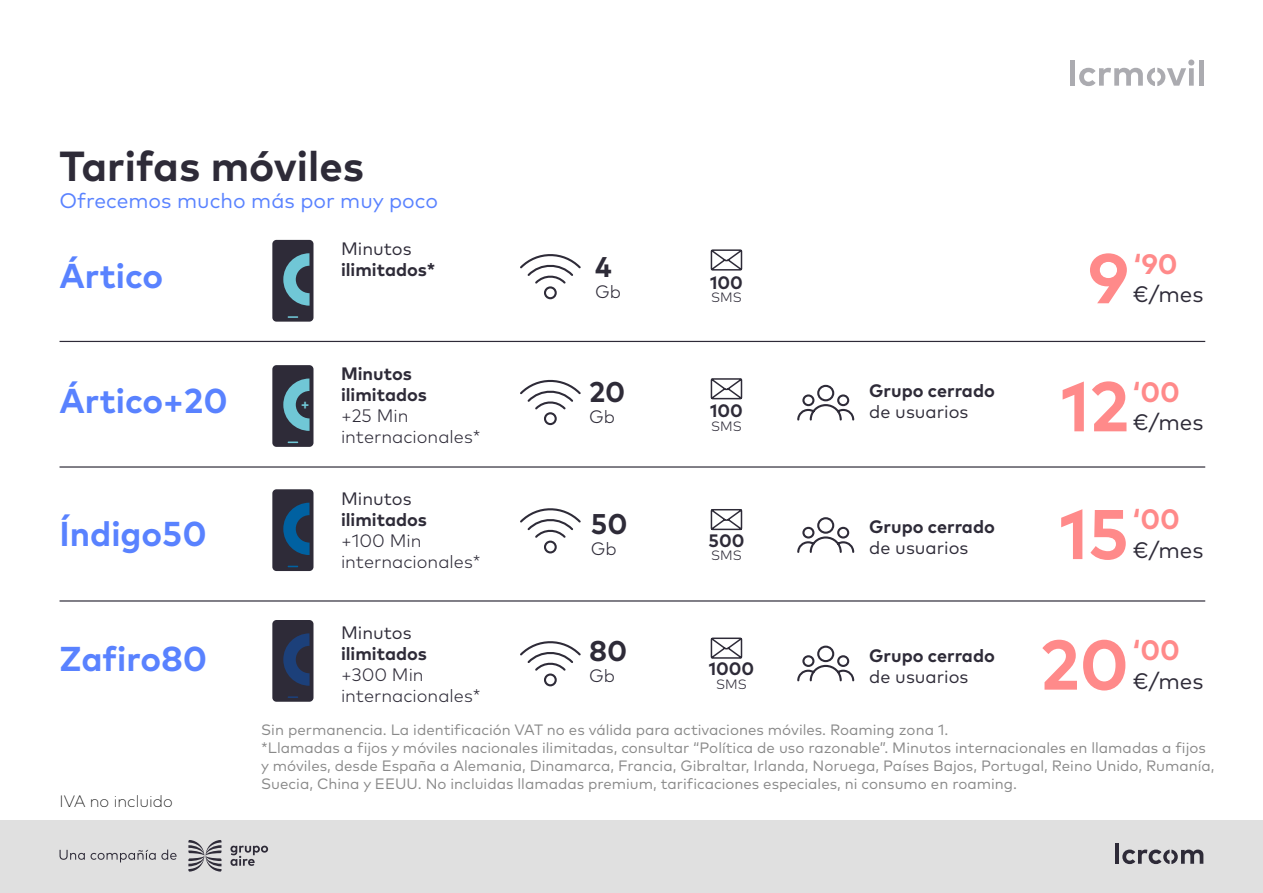
<style>
.page{position:relative;width:1263px;height:893px;background:#fff}
.page>*{position:absolute;margin:0;border:0;box-sizing:border-box;transform-origin:0 0}
.t1{font:700 70.05px/128.1px "Mark OT";color:#ff8a8a;text-align:center}
.t2{font:700 42px "Mark OT";color:#2e2b38}
.t3{font:700 34.5px "Mark OT";color:#5982ff}
.t4{font:700 28.5px "Mark OT";color:#2e2b38}
.t5{font:700 28.05px "Mark OT";color:#ff8a8a}
.t6{font:22.5px "Mark OT";color:#2e2b38}
.t7{font:21px "Mark OT";color:#5982ff}
.t8{font:700 18px/21px "Mark OT";color:#2e2b38}
.t9{font:300 18px/21px "Mark OT";color:#2e2b38}
.t10{font:18px "Mark OT";color:#2e2b38}
.t11{font:300 expanded 16.5px "Mark OT";color:#000}
.t12{font:15px/18px "Mark OT";color:#898989}
.t13{font:700 14.55px "Mark OT";color:#70c7d6}
.t14{font:300 13.5px "Mark OT";color:#2e2b38}
</style>
<div class="page">
<div style="left:0;top:821px;width:1263px;height:72px;background:#e0e0e0"></div>
<hr style="left:1115px;top:843px;width:4px;height:21px;background:#2e2b38">
<svg style="left:1122px;top:849px;width:81px;height:15px"></svg>
<svg style="left:188px;top:840px;width:33px;height:32px"></svg>
<svg style="left:230px;top:846px;width:38px;height:20px"></svg>
<svg style="left:60px;top:850px;width:25px;height:10px"></svg>
<svg style="left:91px;top:849px;width:86px;height:13px"></svg>
<svg style="left:520px;top:254px;width:61px;height:46px"></svg>
<svg style="left:520px;top:379px;width:61px;height:47px"></svg>
<svg style="left:520px;top:508px;width:61px;height:46px"></svg>
<svg style="left:520px;top:641px;width:61px;height:46px"></svg>
<svg style="left:797px;top:384px;width:58px;height:37px"></svg>
<svg style="left:797px;top:517px;width:58px;height:36px"></svg>
<svg style="left:797px;top:645px;width:58px;height:37px"></svg>
<hr style="left:60px;top:466px;width:1145px;height:2px;background:#2e2b38">
<hr style="left:60px;top:341px;width:1145px;height:1px;background:#2e2b38">
<hr style="left:60px;top:600px;width:1145px;height:2px;background:#2e2b38">
<div style="left:272px;top:620px;width:41px;height:82px;background:#2e2b38;border-radius:4px"></div>
<svg style="left:283px;top:633px;width:27px;height:53px"></svg>
<svg style="left:288px;top:696px;width:10px;height:2px"></svg>
<div style="left:272px;top:489px;width:41px;height:82px;background:#2e2b38;border-radius:4px"></div>
<svg style="left:283px;top:503px;width:27px;height:52px"></svg>
<div style="left:272px;top:240px;width:41px;height:82px;background:#2e2b38;border-radius:4px"></div>
<svg style="left:283px;top:253px;width:27px;height:53px"></svg>
<svg style="left:288px;top:316px;width:10px;height:2px"></svg>
<div style="left:272px;top:365px;width:41px;height:82px;background:#2e2b38;border-radius:4px"></div>
<svg style="left:283px;top:378px;width:27px;height:53px"></svg>
<svg style="left:288px;top:441px;width:10px;height:2px"></svg>
<div style="left:1070px;top:60px;width:5px;height:26px;background:#ababb0"></div>
<svg style="left:1079px;top:60px;width:115px;height:26px"></svg>
<hr style="left:1199px;top:60px;width:4px;height:26px;background:#ababb0">
<svg style="left:710px;top:378px;width:33px;height:22px"></svg>
<svg style="left:710px;top:509px;width:33px;height:22px"></svg>
<svg style="left:710px;top:637px;width:33px;height:22px"></svg>
<svg style="left:710px;top:249px;width:33px;height:22px"></svg>
<h2 class="t2" style="left:60px;top:139px;width:306px">Tarifas móviles</h2>
<h3 class="t7" style="left:60px;top:188px;width:380px">Ofrecemos mucho más por muy poco</h3>
<h3 class="t3" style="left:60px;top:253px;width:105px">Ártico</h3>
<p class="t10" style="left:341px;top:237px;width:72px">Minutos</p>
<p class="t8" style="left:341px;top:258px;width:96px">ilimitados*</p>
<h3 class="t4" style="left:595px;top:248px;width:18px">4</h3>
<p class="t9" style="left:595px;top:281px;width:27px">Gb</p>
<p class="t8" style="left:710px;top:271px;width:34px">100</p>
<p class="t14" style="left:711px;top:289px;width:32px">SMS</p>
<h3 class="t3" style="left:60px;top:379px;width:170px">Ártico+20</h3>
<p class="t8" style="left:341px;top:362px;width:88px">Minutos ilimitados</p>
<p class="t9" style="left:341px;top:405px;width:141px">+25 Min internacionales*</p>
<h3 class="t4" style="left:589px;top:374px;width:38px">20</h3>
<p class="t9" style="left:589px;top:406px;width:27px">Gb</p>
<p class="t13" style="left:301px;top:394px;width:10px">+</p>
<p class="t8" style="left:710px;top:400px;width:34px">100</p>
<p class="t14" style="left:711px;top:418px;width:32px">SMS</p>
<p class="t8" style="left:869px;top:379px;width:127px">Grupo cerrado</p>
<p class="t10" style="left:869px;top:400px;width:101px">de usuarios</p>
<h1 class="t1" style="left:1061px;top:212px;width:70px">9<br>12</h1>
<h3 class="t5" style="left:1134px;top:245px;width:45px">‘90</h3>
<h3 class="t6" style="left:1133px;top:281px;width:72px">€/mes</h3>
<h3 class="t5" style="left:1133px;top:373px;width:49px">‘00</h3>
<h3 class="t6" style="left:1133px;top:409px;width:72px">€/mes</h3>
<h3 class="t3" style="left:60px;top:511px;width:149px">Índigo50</h3>
<h3 class="t3" style="left:60px;top:637px;width:149px">Zafiro80</h3>
<p class="t11" style="left:60px;top:792px;width:115px">IVA no incluido</p>
<p class="t10" style="left:341px;top:487px;width:72px">Minutos</p>
<p class="t8" style="left:341px;top:508px;width:88px">ilimitados</p>
<p class="t9" style="left:341px;top:530px;width:141px">+100 Min internacionales*</p>
<h3 class="t5" style="left:1133px;top:501px;width:49px">‘00</h3>
<h1 class="t1" style="left:1040px;top:467px;width:90px;line-height:130.5px;text-align:left">15<br>20</h1>
<h3 class="t4" style="left:591px;top:506px;width:38px">50</h3>
<p class="t9" style="left:591px;top:538px;width:27px">Gb</p>
<p class="t8" style="left:869px;top:516px;width:127px">Grupo cerrado</p>
<p class="t10" style="left:869px;top:537px;width:101px">de usuarios</p>
<p class="t8" style="left:709px;top:530px;width:37px">500</p>
<p class="t14" style="left:711px;top:548px;width:32px">SMS</p>
<h3 class="t6" style="left:1133px;top:536px;width:72px">€/mes</h3>
<p class="t10" style="left:341px;top:622px;width:72px">Minutos</p>
<p class="t8" style="left:341px;top:643px;width:88px">ilimitados</p>
<p class="t9" style="left:341px;top:664px;width:141px">+300 Min internacionales*</p>
<h3 class="t5" style="left:1133px;top:632px;width:49px">‘00</h3>
<h3 class="t4" style="left:589px;top:633px;width:40px">80</h3>
<p class="t9" style="left:589px;top:665px;width:27px">Gb</p>
<p class="t8" style="left:869px;top:644px;width:127px">Grupo cerrado</p>
<p class="t10" style="left:869px;top:665px;width:101px">de usuarios</p>
<p class="t8" style="left:709px;top:658px;width:47px">1000</p>
<p class="t14" style="left:716px;top:676px;width:32px">SMS</p>
<h3 class="t6" style="left:1133px;top:667px;width:72px">€/mes</h3>
<p class="t12" style="left:261px;top:721px;width:955px">Sin permanencia. La identificación VAT no es válida para activaciones móviles. Roaming zona 1.<br>*Llamadas a fijos y móviles nacionales ilimitadas, consultar “Política de uso razonable”. Minutos internacionales en llamadas a fijos y móviles, desde España a Alemania, Dinamarca, Francia, Gibraltar, Irlanda, Noruega, Países Bajos, Portugal, Reino Unido, Rumanía, Suecia, China y EEUU. No incluidas llamadas premium, tarificaciones especiales, ni consumo en roaming.</p>
</div>
